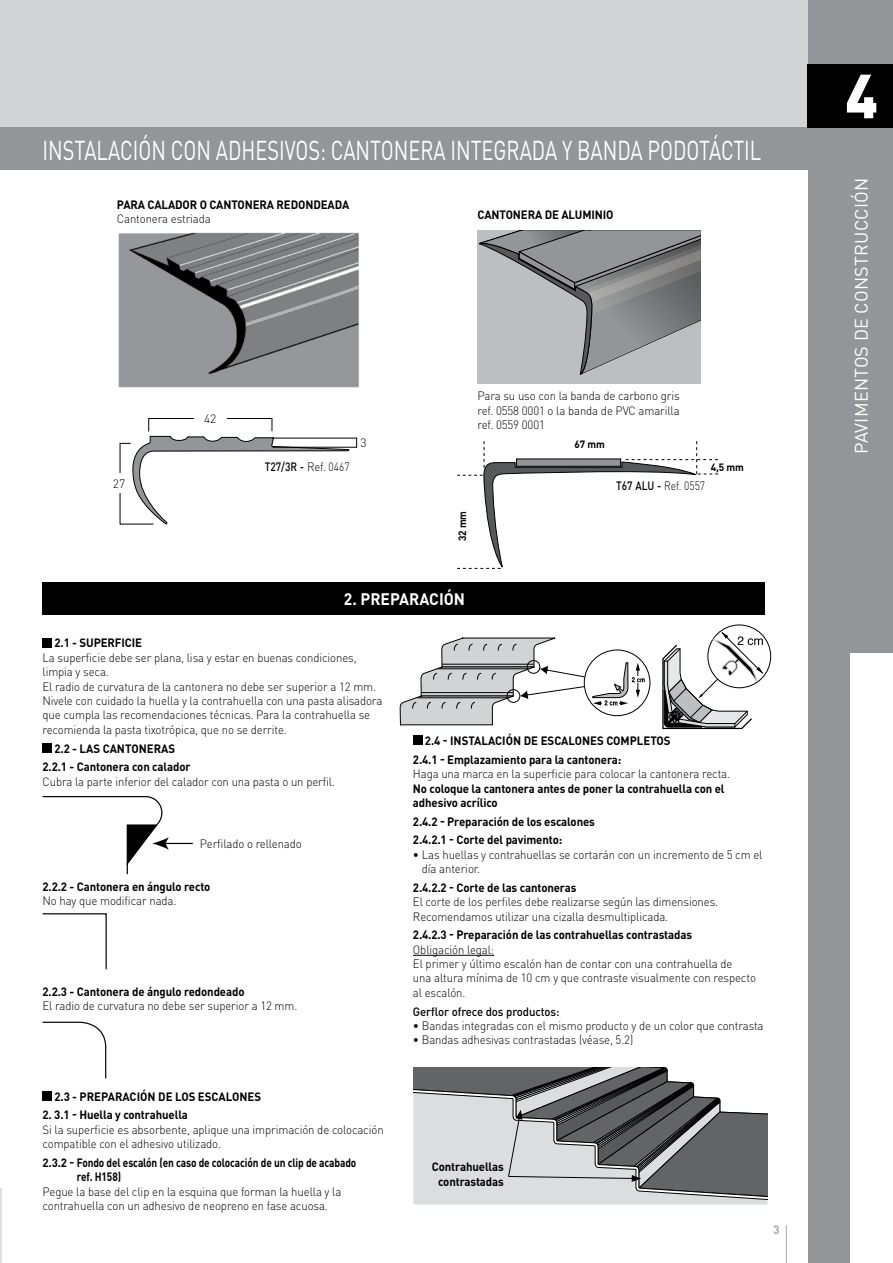
<style>
.page{position:relative;width:893px;height:1263px;background:#fff}
.page>*{position:absolute;margin:0;border:0;box-sizing:border-box;transform-origin:0 0}
.t1{font:900 61.35px "DIN Pro";color:#fff;scale:.95 1}
.t2{font:27px "DIN Pro";color:#fff;scale:.74 1}
.t3{font:18px "DIN Pro";letter-spacing:.01em;color:#fff}
.t4{font:700 16.5px "DIN Pro";color:#fff;scale:.95 1}
.t5{font:300 12px/14.4px "DIN Pro";letter-spacing:-.01em;color:#000;scale:.95 1}
.t6{font:700 12px/18.6px "DIN Pro";letter-spacing:-.01em;color:#000;scale:.95 1}
.t7{font:500 12px "DIN Pro";letter-spacing:-.01em;color:#000;scale:.95 1}
.t8{font:300 12px "DIN Pro";letter-spacing:-.01em;color:#000;scale:.85 1}
.t9{font:300 12px "DIN Pro";letter-spacing:-.01em;color:#000}
.t10{font:700 12px "DIN Pro";color:#a7a9ac}
.t11{font:700 10.5px "DIN Pro";letter-spacing:-.01em;color:#000;scale:.95 1}
.s1{font-weight:500}
</style>
<div class="page">
<div style="left:0;top:0;width:830px;height:128px;background:#d1d3d4"></div>
<div style="left:808px;top:0;width:85px;height:1263px;background:#939598"></div>
<div style="left:0;top:128px;width:830px;height:42px;background:#939598"></div>
<hr style="left:786px;top:1225px;width:1px;height:38px;background:#a7a9ac">
<div style="left:850px;top:653px;width:43px;height:610px;background:#fff"></div>
<img style="left:118px;top:232px;width:242px;height:156px">
<div style="left:478px;top:231px;width:223px;height:153px;background:#bcbec0"></div>
<svg style="left:478px;top:231px;width:223px;height:143px"></svg>
<svg style="left:457px;top:441px;width:261px;height:128px"></svg>
<div style="left:272px;top:438px;width:85px;height:9px;border:1px solid #000"></div>
<svg style="left:119px;top:436px;width:230px;height:89px"></svg>
<div style="left:148px;top:418px;width:124px;height:14px;border:1px solid #000"></div>
<div style="left:194px;top:408px;width:33px;height:20px;background:#fff"></div>
<div style="left:106px;top:473px;width:26px;height:20px;background:#fff"></div>
<div style="left:43px;top:583px;width:722px;height:32px;background:#000"></div>
<div style="left:43px;top:638px;width:9px;height:9px;background:#000"></div>
<div style="left:43px;top:743px;width:9px;height:9px;background:#000"></div>
<div style="left:43px;top:1091px;width:9px;height:10px;background:#000"></div>
<hr style="left:413px;top:955px;width:81px;height:1px;background:#000">
<div style="left:413px;top:736px;width:10px;height:9px;background:#000"></div>
<svg style="left:43px;top:796px;width:150px;height:78px"></svg>
<svg style="left:662px;top:624px;width:109px;height:106px"></svg>
<svg style="left:400px;top:638px;width:250px;height:87px"></svg>
<svg style="left:42px;top:913px;width:65px;height:57px"></svg>
<svg style="left:42px;top:1021px;width:65px;height:58px"></svg>
<svg style="left:414px;top:1067px;width:353px;height:137px;background:#9b9c9d"></svg>
<div style="left:808px;top:64px;width:85px;height:64px;background:#000"></div>
<hr style="left:0;top:1188px;width:2px;height:75px;background:#bcbec0">
<h2 class="t2" style="left:43px;top:132px;width:425px">INSTALACIÓN CON ADHESIVOS: CANTONERA</h2>
<h2 class="t2" style="left:450px;top:132px;width:94px">INTEGRADA</h2>
<h2 class="t2" style="left:562px;top:132px;width:57px">Y BANDA</h2>
<h2 class="t2" style="left:648px;top:132px;width:18px">PODOT</h2>
<h2 class="t2" style="left:709px;top:132px;width:31px">ÁCTIL</h2>
<p class="t6" style="left:117px;top:195px;width:246px">PARA CALADOR O CANTONERA REDONDEADA</p>
<p class="t5" style="left:117px;top:211px;width:100px">Cantonera estriada</p>
<p class="t6" style="left:478px;top:204px;width:145px">CANTONERA DE ALUMINIO</p>
<p class="t9" style="left:113px;top:475px;width:14px">27</p>
<p class="t9" style="left:204px;top:410px;width:14px">42</p>
<p class="t5" style="left:265px;top:459px;width:91px"><span class="s1">T27/3R -</span> Ref. 0467</p>
<p class="t9" style="left:360px;top:434px;width:8px">3</p>
<p class="t11" style="left:455px;top:541px;width:33px;rotate:-90deg">32 mm</p>
<p class="t5" style="left:478px;top:388px;width:214px;text-align:justify">Para su uso con la banda de carbono gris ref. 0558 0001 o la banda de PVC amarilla ref. 0559 0001</p>
<p class="t11" style="left:575px;top:437px;width:33px">67 mm</p>
<p class="t11" style="left:711px;top:460px;width:36px">4,5 mm</p>
<p class="t8" style="left:616px;top:477px;width:106px"><span class="s1">T67 ALU -</span> Ref. 0557</p>
<h3 class="t4" style="left:344px;top:588px;width:129px">2. PREPARACIÓN</h3>
<p class="t6" style="left:55px;top:633px;width:94px">2.1 - SUPERFICIE</p>
<p class="t5" style="left:43px;top:650px;width:359px">La superficie debe ser plana, lisa y estar en buenas condiciones, limpia y seca.<br>El radio de curvatura de la cantonera no debe ser superior a 12 mm.<br>Nivele con cuidado la huella y la contrahuella con una pasta alisadora que cumpla las recomendaciones técnicas. Para la contrahuella se recomienda la pasta tixotrópica, que no se derrite.</p>
<p class="t6" style="left:43px;top:738px;width:157px;text-indent:12px">2.2 - Las cantoneras<br>2.2.1 - Cantonera con calador</p>
<p class="t5" style="left:43px;top:773px;width:309px">Cubra la parte inferior del calador con una pasta o un perfil.</p>
<p class="t5" style="left:200px;top:836px;width:109px">Perfilado o rellenado</p>
<p class="t6" style="left:43px;top:876px;width:178px">2.2.2 - Cantonera en ángulo recto</p>
<p class="t5" style="left:43px;top:893px;width:142px">No hay que modificar nada.</p>
<p class="t6" style="left:43px;top:981px;width:214px">2.2.3 - Cantonera de ángulo redondeado</p>
<p class="t5" style="left:43px;top:998px;width:270px">El radio de curvatura no debe ser superior a 12 mm.</p>
<p class="t6" style="left:425px;top:731px;width:39px">2.4 - Instalación</p>
<p class="t6" style="left:524px;top:731px;width:27px">de escalones</p>
<p class="t6" style="left:413px;top:731px;width:221px;text-indent:193px">completos<br>2.4.1 - Emplazamiento para la cantonera:</p>
<p class="t5" style="left:413px;top:766px;width:335px">Haga una marca en la superficie para colocar la cantonera recta.</p>
<p class="t6" style="left:413px;top:781px;width:329px;line-height:14.4px">No coloque la cantonera antes de poner la contrahuella con el adhesivo acrílico</p>
<p class="t6" style="left:413px;top:811px;width:193px">2.4.2 - Preparación de los escalones<br>2.4.2.1 - Corte del pavimento:</p>
<p class="t5" style="left:422px;top:847px;width:360px;text-indent:-9px">• Las huellas y contrahuellas se cortarán con un incremento de 5 cm el día anterior.</p>
<p class="t6" style="left:413px;top:878px;width:174px">2.4.2.2 - Corte de las cantoneras</p>
<p class="t5" style="left:413px;top:894px;width:323px">El corte de los perfiles debe realizarse según las dimensiones.<br>Recomendamos utilizar una cizalla desmultiplicada.</p>
<p class="t6" style="left:413px;top:925px;width:295px">2.4.2.3 - Preparación de las contrahuellas contrastadas</p>
<p class="t5" style="left:413px;top:941px;width:363px">Obligación legal:<br>El primer y último escalón han de contar con una contrahuella de<br>una altura mínima de 10 cm y que contraste visualmente con respecto al escalón.</p>
<p class="t7" style="left:413px;top:1003px;width:156px">Gerflor ofrece dos productos:</p>
<p class="t5" style="left:413px;top:1018px;width:371px">• Bandas integradas con el mismo producto y de un color que contrasta</p>
<p class="t5" style="left:413px;top:1032px;width:233px">• Bandas adhesivas contrastadas (véase, 5.2)</p>
<p class="t6" style="left:55px;top:1086px;width:43px">2.3 - Preparación</p>
<p class="t6" style="left:158px;top:1086px;width:26px">de los</p>
<p class="t6" style="left:198px;top:1086px;width:9px">escalones</p>
<p class="t6" style="left:43px;top:1105px;width:155px">2. 3.1 - Huella y contrahuella</p>
<p class="t5" style="left:43px;top:1122px;width:361px">Si la superficie es absorbente, aplique una imprimación de colocación compatible con el adhesivo utilizado.</p>
<p class="t6" style="left:77px;top:1155px;width:296px;line-height:14.4px;text-indent:-34px">2.3.2 - Fondo del escalón (en caso de colocación de un clip de acabado ref. H158)</p>
<p class="t5" style="left:43px;top:1184px;width:316px">Pegue la base del clip en la esquina que forman la huella y la contrahuella con un adhesivo de neopreno en fase acuosa.</p>
<p class="t6" style="left:432px;top:1159px;width:77px;line-height:14.4px;text-align:center">Contrahuellas contrastadas</p>
<p class="t10" style="left:773px;top:1222px;width:8px">3</p>
<h1 class="t1" style="left:845px;top:54px;width:36px">4</h1>
<h3 class="t3" style="left:849px;top:454px;width:277px;rotate:-90deg">PAVIMENTOS DE CONSTRUCCIÓN</h3>
</div>
